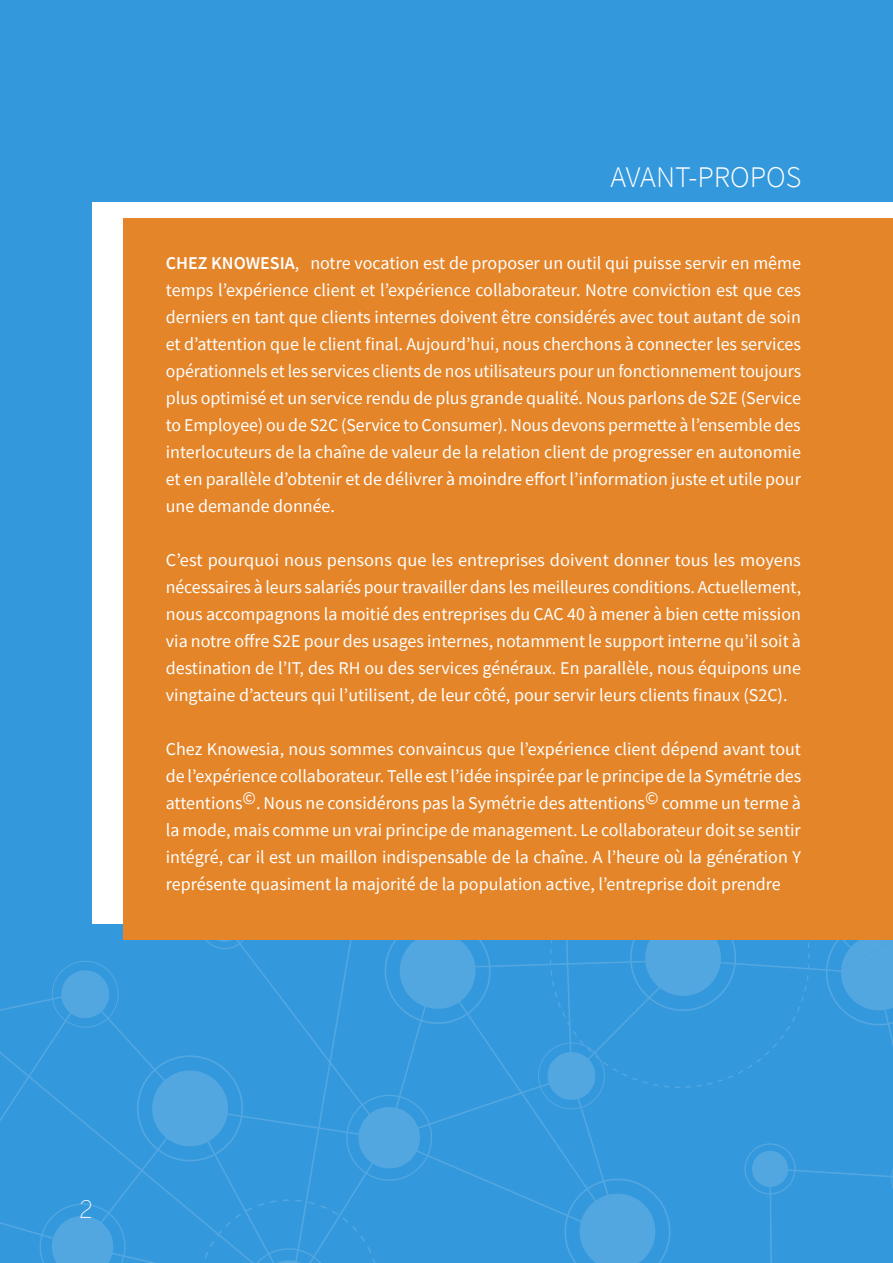
<style>
.page{position:relative;width:893px;height:1263px;background:#3498dc}
.page>*{position:absolute;margin:0;border:0;box-sizing:border-box;transform-origin:0 0}
.t1{font:300 30px "Source Sans Pro";color:#fff}
.t2{font:200 24px "Benton Sans";color:#fff;scale:.95 1}
.t3{font:18px/27px "Source Sans Pro";color:#fff;text-align:justify}
.s1{font-weight:600}
</style>
<div class="page">
<svg style="left:0;top:806px;width:893px;height:457px"></svg>
<svg style="left:199px;top:1199px;width:181px;height:64px"></svg>
<svg style="left:550px;top:939px;width:260px;height:149px"></svg>
<div style="left:93px;top:203px;width:800px;height:520px;background:#fff"></div>
<div style="left:124px;top:218px;width:769px;height:721px;background:#e4852a"></div>
<h1 class="t1" style="left:610px;top:159px;width:193px">AVANT-PROPOS</h1>
<p class="t3" style="left:166px;top:249px;width:637px"><span class="s1">CHEZ KNOWESIA</span>, notre vocation est de proposer un outil qui puisse servir en même temps l’expérience client et l’expérience collaborateur. Notre conviction est que ces derniers en tant que clients internes doivent être considérés avec tout autant de soin et d’attention que le client final. Aujourd’hui, nous cherchons à connecter les services opérationnels et les services clients de nos utilisateurs pour un fonctionnement toujours plus optimisé et un service rendu de plus grande qualité. Nous parlons de S2E (Service to Employee) ou de S2C (Service to Consumer). Nous devons permette à l’ensemble des interlocuteurs de la chaîne de valeur de la relation client de progresser en autonomie et en parallèle d’obtenir et de délivrer à moindre effort l’information juste et utile pour une demande donnée.</p>
<p class="t3" style="left:166px;top:546px;width:637px">C’est pourquoi nous pensons que les entreprises doivent donner tous les moyens nécessaires à leurs salariés pour travailler dans les meilleures conditions. Actuellement, nous accompagnons la moitié des entreprises du CAC 40 à mener à bien cette mission via notre offre S2E pour des usages internes, notamment le support interne qu’il soit à destination de l’IT, des RH ou des services généraux. En parallèle, nous équipons une vingtaine d’acteurs qui l’utilisent, de leur côté, pour servir leurs clients finaux (S2C).</p>
<p class="t3" style="left:166px;top:735px;width:637px">Chez Knowesia, nous sommes convaincus que l’expérience client dépend avant tout de l’expérience collaborateur. Telle est l’idée inspirée par le principe de la Symétrie des attentions©. Nous ne considérons pas la Symétrie des attentions© comme un terme à la mode, mais comme un vrai principe de management. Le collaborateur doit se sentir intégré, car il est un maillon indispensable de la chaîne. A l’heure où la génération Y représente quasiment la majorité de la population active, l’entreprise doit prendre</p>
<h2 class="t2" style="left:79px;top:1195px;width:15px">2</h2>
</div>
